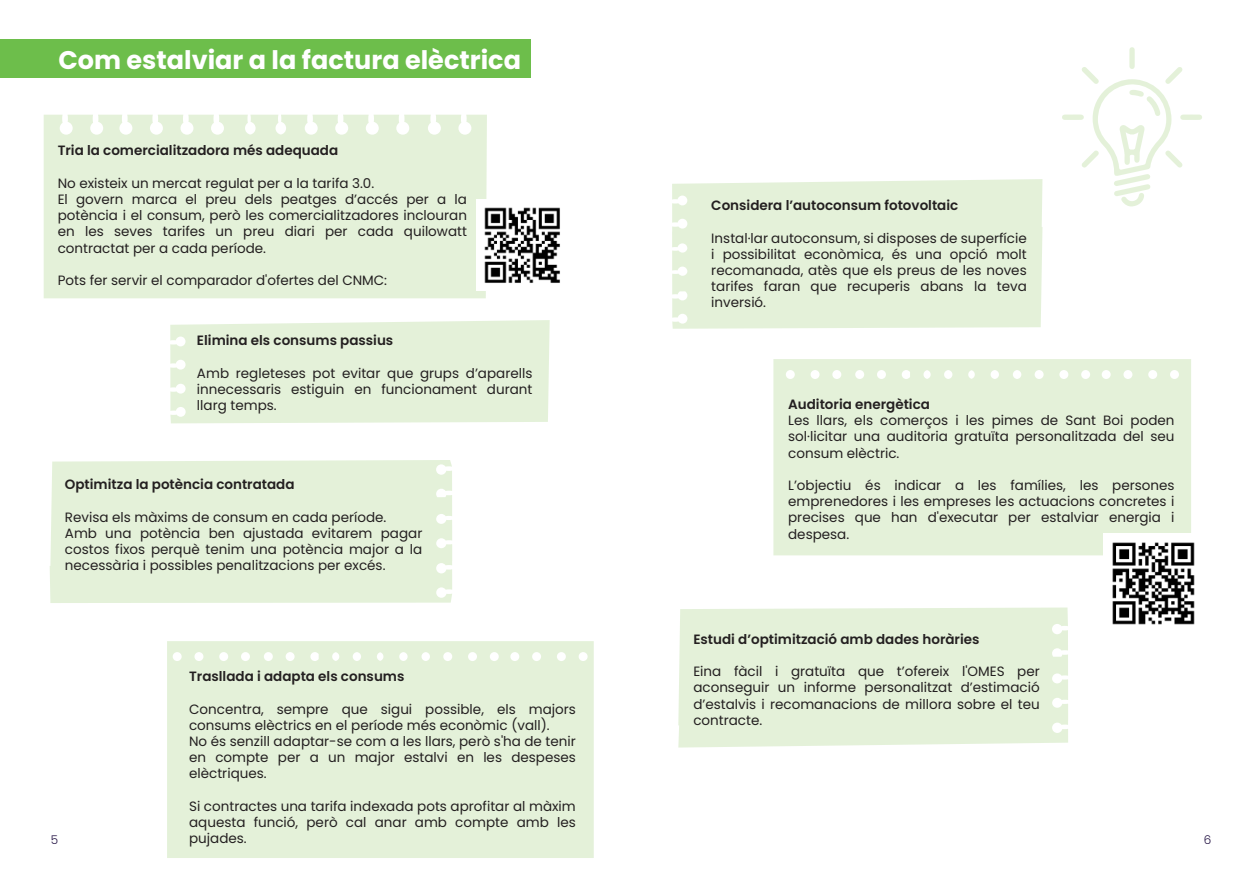
<style>
.page{position:relative;width:1259px;height:893px;background:#fff}
.page>*{position:absolute;margin:0;border:0;box-sizing:border-box;transform-origin:0 0}
.t1{font:700 25.5px "Poppins";color:#fff}
.t2{font:13.5px/16.2px "Poppins";color:#231f20;text-align:justify}
.t3{font:600 13.5px "Poppins";color:#231f20}
.t4{font:300 12px "Poppins";color:#251445}
</style>
<div class="page">
<div style="left:0;top:40px;width:531px;height:38px;background:#6dbe4b"></div>
<div style="left:44px;top:115px;width:443px;height:183px;background:#e4f1d9"></div>
<div style="left:170px;top:320px;width:379px;height:103px;background:#e4f1d9"></div>
<div style="left:672px;top:179px;width:370px;height:150px;background:#e4f1d9"></div>
<div style="left:50px;top:460px;width:402px;height:143px;background:#e4f1d9"></div>
<div style="left:678px;top:607px;width:389px;height:141px;background:#e4f1d9"></div>
<div style="left:167px;top:641px;width:426px;height:217px;background:#e4f1d9"></div>
<div style="left:773px;top:359px;width:417px;height:196px;background:#e4f1d9"></div>
<svg style="left:1062px;top:47px;width:139px;height:159px"></svg>
<img style="left:476px;top:200px;width:84px;height:91px">
<img style="left:1103px;top:533px;width:92px;height:92px">
<h1 class="t1" style="left:58px;top:45px;width:464px">Com estalviar a la factura elèctrica</h1>
<p class="t3" style="left:58px;top:143px;width:282px">Tria la comercialitzadora més adequada</p>
<p class="t2" style="left:58px;top:175px;width:411px;text-align:left">No existeix un mercat regulat per a la tarifa 3.0.<br>El govern marca el preu dels peatges d’accés per a la potència i el consum, però les comercialitzadores inclouran en les seves tarifes un preu diari per cada quilowatt contractat per a cada període.</p>
<p class="t2" style="left:58px;top:272px;width:331px">Pots fer servir el comparador d'ofertes del CNMC:</p>
<p class="t3" style="left:197px;top:333px;width:198px">Elimina els consums passius</p>
<p class="t2" style="left:197px;top:365px;width:337px">Amb regleteses pot evitar que grups d’aparells innecessaris estiguin en funcionament durant llarg temps.</p>
<p class="t3" style="left:65px;top:477px;width:231px">Optimitza la potència contratada</p>
<p class="t2" style="left:65px;top:509px;width:359px;text-align:left">Revisa els màxims de consum en cada període.<br>Amb una potència ben ajustada evitarem pagar costos fixos perquè tenim una potència major a la necessària i possibles penalitzacions per excés.</p>
<p class="t3" style="left:711px;top:198px;width:248px">Considera l’autoconsum fotovoltaic</p>
<p class="t2" style="left:711px;top:230px;width:317px">Instal·lar autoconsum, si disposes de superfície i possibilitat econòmica, és una opció molt recomanada, atès que els preus de les noves tarifes faran que recuperis abans la teva inversió.</p>
<p class="t3" style="left:788px;top:396px;width:143px">Auditoria energètica</p>
<p class="t2" style="left:788px;top:412px;width:388px">Les llars, els comerços i les pimes de Sant Boi poden sol·licitar una auditoria gratuïta personalitzada del seu consum elèctric.</p>
<p class="t2" style="left:788px;top:477px;width:388px">L’objectiu és indicar a les famílies, les persones emprenedores i les empreses les actuacions concretes i precises que han d'executar per estalviar energia i despesa.</p>
<p class="t3" style="left:693px;top:631px;width:288px">Estudi d’optimització amb dades horàries</p>
<p class="t2" style="left:693px;top:663px;width:348px">Eina fàcil i gratuïta que t’ofereix l'OMES per aconseguir un informe personalitzat d’estimació d’estalvis i recomanacions de millora sobre el teu contracte.</p>
<p class="t3" style="left:189px;top:668px;width:217px">Trasllada i adapta els consums</p>
<p class="t2" style="left:189px;top:701px;width:388px;text-align:left">Concentra, sempre que sigui possible, els majors consums elèctrics en el període més econòmic (vall).<br>No és senzill adaptar-se com a les llars, però s'ha de tenir en compte per a un major estalvi en les despeses elèctriques.</p>
<p class="t2" style="left:189px;top:798px;width:388px">Si contractes una tarifa indexada pots aprofitar al màxim aquesta funció, però cal anar amb compte amb les pujades.</p>
<p class="t4" style="left:51px;top:833px;width:9px">5</p>
<p class="t4" style="left:1203px;top:833px;width:9px">6</p>
</div>
